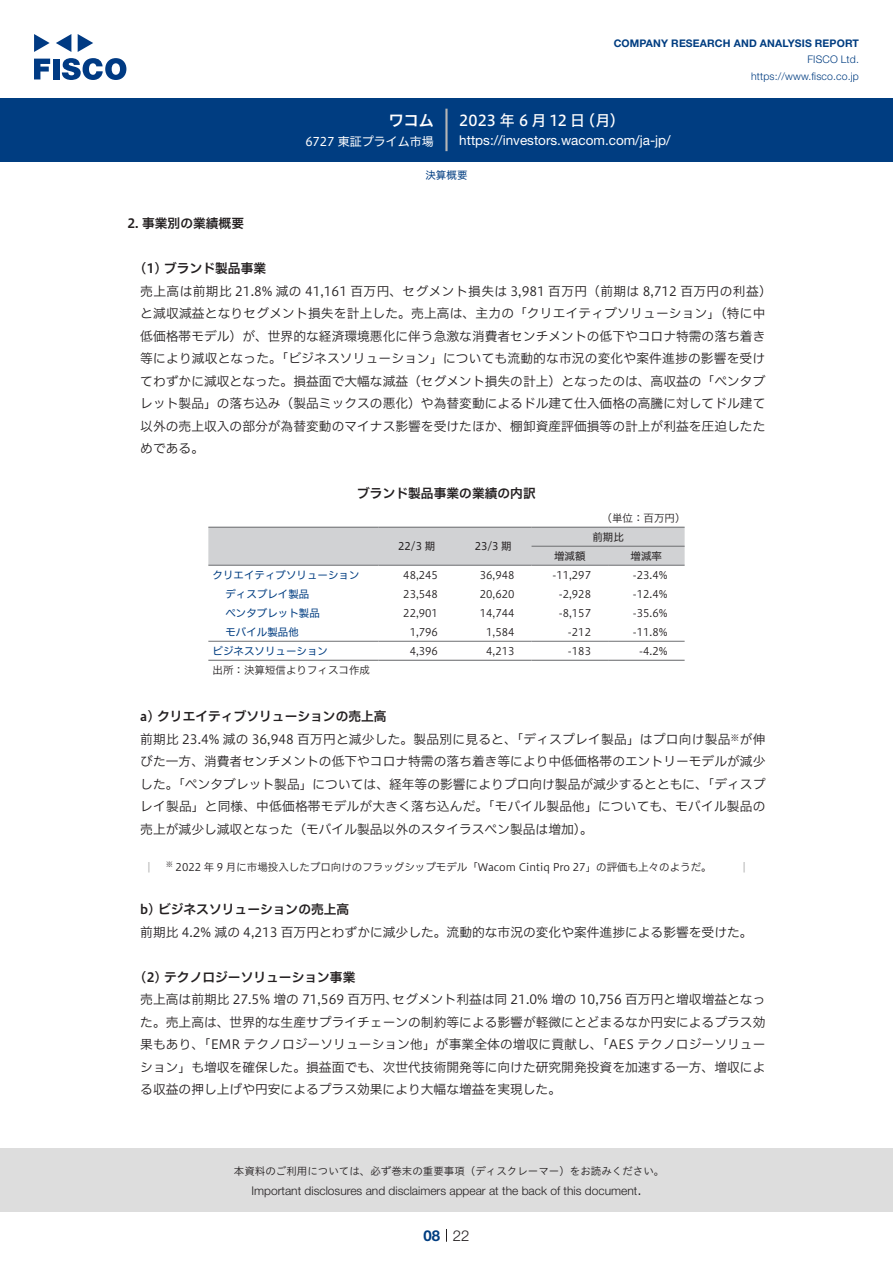
<style>
.page{position:relative;width:893px;height:1263px;background:#fff}
.page>*{position:absolute;margin:0;border:0;box-sizing:border-box;transform-origin:0 0}
.t1{font:15px "Hiragino UD Sans F Std N W5";letter-spacing:.005em;color:#fff}
.t2{font:300 15px "Helvetica Neue LT Std";color:#231f20}
.t3{font:15px "Hiragino UD Sans F Std N W6";color:#fff}
.t4{font:700 15px "Helvetica Neue LT Std";color:#003d81}
.t5{font:13.5px "Helvetica Neue LT Std";color:#fff}
.t6{font:12.75px/22.5px "Hiragino UD Sans F Std N W3";color:#231f20}
.t7{font:12.75px "Hiragino UD Sans F Std N W6";color:#231f20}
.t8{font:300 12px "Helvetica Neue LT Std";color:#231f20}
.t9{font:12px "Hiragino UD Sans F Std N W4";color:#fff}
.t10{font:10.5px "Hiragino UD Sans F Std N W3";color:#231f20}
.t11{font:10.5px "Hiragino UD Sans F Std N W4";color:#003d81}
.t12{font:10.5px "Hiragino UD Sans Std W3";color:#231f20}
.t13{font:700 10.5px "Helvetica Neue LT Std";letter-spacing:.015em;color:#003d81}
.t14{font:300 10.5px/16.5px "Helvetica Neue LT Std";letter-spacing:.015em;color:#003d81;text-align:right}
.t15{font:10.5px "Hiragino UD Sans F Std N W4";color:#231f20}
.t16{font:8.85px "Hiragino UD Sans F Std N W3";color:#231f20}
.t17{font:7.35px "Hiragino UD Sans F Std N W3";color:#231f20}
</style>
<div class="page">
<div style="left:0;top:1148px;width:893px;height:64px;background:#ddd"></div>
<svg style="left:34px;top:59px;width:16px;height:20px"></svg>
<div style="left:53px;top:59px;width:6px;height:20px;background:#003a83"></div>
<svg style="left:62px;top:58px;width:64px;height:22px"></svg>
<svg style="left:34px;top:34px;width:16px;height:18px"></svg>
<svg style="left:78px;top:34px;width:15px;height:18px"></svg>
<svg style="left:56px;top:34px;width:15px;height:18px"></svg>
<div style="left:0;top:98px;width:893px;height:64px;background:#003d81"></div>
<hr style="left:445px;top:109px;width:3px;height:42px;background:#b5b5b6">
<svg style="left:446px;top:1229px;width:1px;height:13px"></svg>
<div style="left:208px;top:528px;width:477px;height:37px;background:#d1d2d4"></div>
<hr style="left:531px;top:546px;width:77px;height:1px;background:#6c6d70">
<hr style="left:608px;top:546px;width:77px;height:1px;background:#6c6d70">
<hr style="left:208px;top:565px;width:170px;height:1px;background:#6c6d70">
<hr style="left:378px;top:565px;width:77px;height:1px;background:#6c6d70">
<hr style="left:455px;top:565px;width:76px;height:1px;background:#6c6d70">
<hr style="left:531px;top:565px;width:77px;height:1px;background:#6c6d70">
<hr style="left:608px;top:565px;width:77px;height:1px;background:#6c6d70">
<hr style="left:208px;top:641px;width:170px;height:1px;background:#6c6d70">
<hr style="left:378px;top:641px;width:77px;height:1px;background:#6c6d70">
<hr style="left:455px;top:641px;width:76px;height:1px;background:#6c6d70">
<hr style="left:531px;top:641px;width:77px;height:1px;background:#6c6d70">
<hr style="left:608px;top:641px;width:77px;height:1px;background:#6c6d70">
<hr style="left:208px;top:527px;width:170px;height:1px;background:#6c6d70">
<hr style="left:378px;top:527px;width:77px;height:1px;background:#6c6d70">
<hr style="left:455px;top:527px;width:76px;height:1px;background:#6c6d70">
<hr style="left:531px;top:527px;width:77px;height:1px;background:#6c6d70">
<hr style="left:608px;top:527px;width:77px;height:1px;background:#6c6d70">
<hr style="left:208px;top:660px;width:170px;height:1px;background:#6c6d70">
<hr style="left:378px;top:660px;width:77px;height:1px;background:#6c6d70">
<hr style="left:455px;top:660px;width:76px;height:1px;background:#6c6d70">
<hr style="left:531px;top:660px;width:77px;height:1px;background:#6c6d70">
<hr style="left:608px;top:660px;width:77px;height:1px;background:#6c6d70">
<svg style="left:148px;top:862px;width:2px;height:10px"></svg>
<svg style="left:743px;top:862px;width:2px;height:10px"></svg>
<p class="t3" style="left:389px;top:109px;width:46px">ワコム</p>
<p class="t9" style="left:305px;top:132px;width:130px">6727 東証プライム市場</p>
<p class="t13" style="left:614px;top:37px;width:247px">COMPANY RESEARCH AND ANALYSIS REPORT</p>
<p class="t14" style="left:751px;top:51px;width:109px">FISCO Ltd. https://www.fisco.co j p.</p>
<p class="t1" style="left:580px;top:109px;width:46px">（月(</p>
<p class="t1" style="left:459px;top:109px;width:127px">2023 年 6 月 12 日</p>
<p class="t5" style="left:459px;top:132px;width:213px">https://investors.wacom.com j a/ -jp/</p>
<p class="t11" style="left:425px;top:167px;width:43px">決算概要</p>
<p class="t7" style="left:128px;top:214px;width:118px">2. 事業別の業績概要</p>
<p class="t7" style="left:140px;top:259px;width:127px">1( ) ブランド製品事業</p>
<p class="t6" style="left:140px;top:279px;width:633px">売上高は前期比 21.8% 減の 41,161 百万円、セグメント損失は 3,981 百万円（前期は 8,712 百万円の利益(と減収減益となりセグメント損失を計上した。売上高は、主力の「クリエイティブソリューション」（特に中低価格帯モデル）が、世界的な経済環境悪化に伴う急激な消費者センチメントの低下やコロナ特需の落ち着き等により減収となった。「ビジネスソリューション」についても流動的な市況の変化や案件進捗の影響を受けてわずかに減収となった。損益面で大幅な減益（セグメント損失の計上）となったのは、高収益の「ペンタブレット製品」の落ち込み（製品ミックスの悪化）や為替変動によるドル建て仕入価格の高騰に対してドル建て以外の売上収入の部分が為替変動のマイナス影響を受けたほか、棚卸資産評価損等の計上が利益を圧迫したためである。</p>
<p class="t7" style="left:357px;top:484px;width:180px">ブランド製品事業の業績の内訳</p>
<p class="t10" style="left:602px;top:510px;width:85px">（単位：百万円(</p>
<p class="t15" style="left:592px;top:529px;width:33px">前期比</p>
<p class="t15" style="left:475px;top:538px;width:39px">23/3 期</p>
<p class="t15" style="left:398px;top:538px;width:39px">22/3 期</p>
<p class="t15" style="left:631px;top:548px;width:33px">増減率</p>
<p class="t15" style="left:554px;top:548px;width:33px">増減額</p>
<p class="t11" style="left:213px;top:567px;width:148px">クリエイティブソリューション</p>
<p class="t10" style="left:403px;top:567px;width:36px">48,245</p>
<p class="t10" style="left:480px;top:567px;width:36px">36,948</p>
<p class="t10" style="left:552px;top:567px;width:40px">-11,297</p>
<p class="t10" style="left:633px;top:567px;width:36px">-23.4%</p>
<p class="t11" style="left:225px;top:586px;width:85px">ディスプレイ製品</p>
<p class="t10" style="left:403px;top:586px;width:36px">23,548</p>
<p class="t10" style="left:480px;top:586px;width:36px">20,620</p>
<p class="t10" style="left:559px;top:586px;width:34px">-2,928</p>
<p class="t10" style="left:633px;top:586px;width:36px">-12.4%</p>
<p class="t11" style="left:225px;top:605px;width:96px">ペンタブレット製品</p>
<p class="t10" style="left:403px;top:605px;width:36px">22,901</p>
<p class="t10" style="left:480px;top:605px;width:36px">14,744</p>
<p class="t10" style="left:559px;top:605px;width:34px">-8,157</p>
<p class="t10" style="left:633px;top:605px;width:36px">-35.6%</p>
<p class="t11" style="left:225px;top:624px;width:75px">モバイル製品他</p>
<p class="t10" style="left:410px;top:624px;width:30px">1,796</p>
<p class="t10" style="left:486px;top:624px;width:30px">1,584</p>
<p class="t10" style="left:568px;top:624px;width:25px">-212</p>
<p class="t10" style="left:633px;top:624px;width:36px">-11.8%</p>
<p class="t11" style="left:213px;top:643px;width:117px">ビジネスソリューション</p>
<p class="t10" style="left:213px;top:662px;width:159px">出所：決算短信よりフィスコ作成</p>
<p class="t7" style="left:140px;top:707px;width:248px">a) クリエイティブソリューションの売上高</p>
<p class="t10" style="left:410px;top:643px;width:30px">4,396</p>
<p class="t10" style="left:486px;top:643px;width:30px">4,213</p>
<p class="t10" style="left:568px;top:643px;width:25px">-183</p>
<p class="t10" style="left:639px;top:643px;width:30px">-4.2%</p>
<p class="t6" style="left:140px;top:727px;width:627px">前期比 23.4% 減の 36,948 百万円と減少した。製品別に見ると、「ディスプレイ製品」はプロ向け製品<br>びた一方、消費者センチメントの低下やコロナ特需の落ち着き等により中低価格帯のエントリーモデルが減少した。「ペンタブレット製品」については、経年等の影響によりプロ向け製品が減少するとともに、「ディスプレイ製品」と同様、中低価格帯モデルが大きく落ち込んだ。「モバイル製品他」についても、モバイル製品の売上が減少し減収となった（モバイル製品以外のスタイラスペン製品は増加。(</p>
<p class="t10" style="left:176px;top:859px;width:538px">2022 年 9 月に市場投入したプロ向けのフラッグシップモデル「Wacom Cintiq Pro 27」の評価も上々のようだ。</p>
<p class="t6" style="left:740px;top:727px;width:27px">が伸</p>
<p class="t16" style="left:731px;top:731px;width:10px">※</p>
<p class="t17" style="left:166px;top:859px;width:9px">※</p>
<p class="t7" style="left:140px;top:900px;width:210px">b) ビジネスソリューションの売上高</p>
<p class="t6" style="left:140px;top:920px;width:614px">前期比 4.2% 減の 4,213 百万円とわずかに減少した。流動的な市況の変化や案件進捗による影響を受けた。</p>
<p class="t7" style="left:140px;top:967px;width:217px">2( ) テクノロジーソリューション事業</p>
<p class="t6" style="left:393px;top:988px;width:374px">セグメント利益は同 21.0% 増の 10,756 百万円と増収増益となっ</p>
<p class="t6" style="left:140px;top:988px;width:627px">売上高は前期比 27.5% 増の 71,569 百万円、<br>た。売上高は、世界的な生産サプライチェーンの制約等による影響が軽微にとどまるなか円安によるプラス効果もあり、「EMR テクノロジーソリューション他」が事業全体の増収に貢献し、「AES テクノロジーソリューション」も増収を確保した。損益面でも、次世代技術開発等に向けた研究開発投資を加速する一方、増収による収益の押し上げや円安によるプラス効果により大幅な増益を実現した。</p>
<p class="t12" style="left:234px;top:1163px;width:432px">本資料のご利用については、必ず巻末の重要事項（ディスクレーマー）をお読みください。</p>
<p class="t2" style="left:637px;top:1180px;width:6px">.</p>
<p class="t8" style="left:251px;top:1183px;width:387px">Important disclosures and disclaimers appear at the back of this document</p>
<p class="t4" style="left:423px;top:1226px;width:18px">08</p>
<p class="t2" style="left:453px;top:1226px;width:18px">22</p>
</div>
